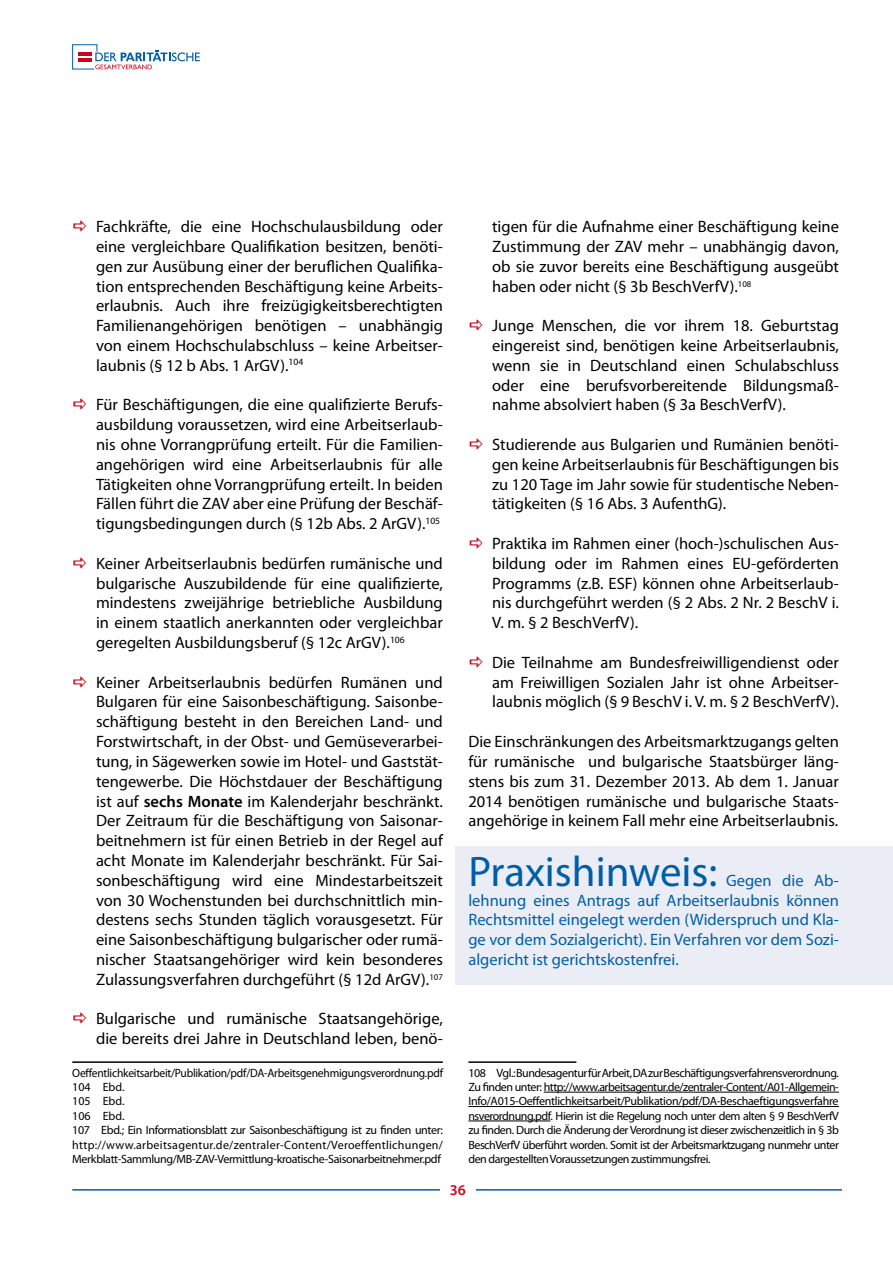
<style>
.page{position:relative;width:893px;height:1263px;background:#fff}
.page>*{position:absolute;margin:0;border:0;box-sizing:border-box;transform-origin:0 0}
.t1{font:42.9px "Myriad Pro";color:#005ea8}
.t2{font:16.5px/19.8px "Myriad Pro";color:#000;text-align:justify}
.t3{font:16.5px/19.8px "Myriad Pro";color:#005ea8;text-align:justify}
.t4{font:600 15px "Myriad Pro";color:#cc051c}
.t5{font:12px/14.4px "Myriad Pro";letter-spacing:-.03em;color:#000;text-align:justify}
.t6{font:12px/14.4px "Myriad Pro";letter-spacing:-.03em;color:#000;scale:.96 1}
.s1{font-weight:600}
</style>
<div class="page">
<hr style="left:72px;top:1189px;width:770px;height:1px;background:#005ea8">
<div style="left:440px;top:1184px;width:36px;height:26px;background:#fff"></div>
<svg style="left:72px;top:44px;width:128px;height:25px"></svg>
<div style="left:455px;top:846px;width:438px;height:139px;background:#eaedf6"></div>
<hr style="left:72px;top:1061px;width:371px;height:2px;background:#000">
<hr style="left:468px;top:1061px;width:108px;height:2px;background:#000">
<hr style="left:544px;top:1092px;width:295px;height:1px;background:#000">
<hr style="left:468px;top:1106px;width:371px;height:1px;background:#000">
<hr style="left:468px;top:1121px;width:82px;height:1px;background:#000">
<p class="t2" style="left:96px;top:217px;width:348px">Fachkräfte, die eine Hochschulausbildung oder eine vergleichbare Qualifikation besitzen, benöti&shy;gen zur Ausübung einer der beruflichen Qualifika&shy;tion entsprechenden Beschäftigung keine Arbeits&shy;erlaubnis. Auch ihre freizügigkeitsberechtigten Familienangehörigen benötigen – unabhängig von einem Hochschulabschluss – keine Arbeitser&shy;laubnis (§ 12 b Abs. 1 ArGV).<sup>104</sup></p>
<p class="t2" style="left:96px;top:395px;width:348px">Für Beschäftigungen, die eine qualifizierte Berufs&shy;ausbildung voraussetzen, wird eine Arbeitserlaub&shy;nis ohne Vorrangprüfung erteilt. Für die Familien&shy;angehörigen wird eine Arbeitserlaubnis für alle Tätigkeiten ohne Vorrangprüfung erteilt. In beiden Fällen führt die ZAV aber eine Prüfung der Beschäf&shy;tigungsbedingungen durch (§ 12b Abs. 2 ArGV).<sup>105</sup></p>
<p class="t2" style="left:96px;top:553px;width:348px">Keiner Arbeitserlaubnis bedürfen rumänische und bulgarische Auszubildende für eine qualifizierte, mindestens zweijährige betriebliche Ausbildung in einem staatlich anerkannten oder vergleichbar geregelten Ausbildungsberuf (§ 12c ArGV).<sup>106</sup></p>
<p class="t2" style="left:96px;top:672px;width:348px">Keiner Arbeitserlaubnis bedürfen Rumänen und Bulgaren für eine Saisonbeschäftigung. Saisonbe&shy;schäftigung besteht in den Bereichen Land- und Forstwirtschaft, in der Obst- und Gemüseverarbei&shy;tung, in Sägewerken sowie im Hotel- und Gaststät&shy;tengewerbe. Die Höchstdauer der Beschäftigung ist auf <span class="s1">sechs Monate</span> im Kalenderjahr beschränkt.<br>Der Zeitraum für die Beschäftigung von Saisonar&shy;beitnehmern ist für einen Betrieb in der Regel auf acht Monate im Kalenderjahr beschränkt. Für Sai&shy;sonbeschäftigung wird eine Mindestarbeitszeit von 30 Wochenstunden bei durchschnittlich min&shy;destens sechs Stunden täglich vorausgesetzt. Für eine Saisonbeschäftigung bulgarischer oder rumä&shy;nischer Staatsangehöriger wird kein besonderes Zulassungsverfahren durchgeführt (§ 12d ArGV).<sup>107</sup></p>
<p class="t2" style="left:96px;top:1009px;width:348px">Bulgarische und rumänische Staatsangehörige, die bereits drei Jahre in Deutschland leben, benö-</p>
<p class="t6" style="left:72px;top:1065px;width:388px">Oeffentlichkeitsarbeit/Publikation/pdf/DA-Arbeitsgenehmigungsverordnung.pdf 104 Ebd.<br>105 Ebd.<br>106 Ebd.<br>107 Ebd.; Ein Informationsblatt zur Saisonbeschäftigung ist zu finden unter: http://www.arbeitsagentur.de/zentraler-Content/Veroeffentlichungen/ Merkblatt-Sammlung/MB-ZAV-Vermittlung-kroatische-Saisonarbeitnehmer.pdf</p>
<p class="t2" style="left:492px;top:217px;width:348px">tigen für die Aufnahme einer Beschäftigung keine Zustimmung der ZAV mehr – unabhängig davon, ob sie zuvor bereits eine Beschäftigung ausgeübt haben oder nicht (§ 3b BeschVerfV).<sup>108</sup></p>
<p class="t2" style="left:492px;top:316px;width:348px">Junge Menschen, die vor ihrem 18. Geburtstag eingereist sind, benötigen keine Arbeitserlaubnis, wenn sie in Deutschland einen Schulabschluss oder eine berufsvorbereitende Bildungsmaß&shy;nahme absolviert haben (§ 3a BeschVerfV).</p>
<p class="t2" style="left:492px;top:434px;width:348px">Studierende aus Bulgarien und Rumänien benöti&shy;gen keine Arbeitserlaubnis für Beschäftigungen bis zu 120 Tage im Jahr sowie für studentische Neben&shy;tätigkeiten (§ 16 Abs. 3 AufenthG).</p>
<p class="t2" style="left:492px;top:533px;width:348px">Praktika im Rahmen einer (hoch-)schulischen Aus&shy;bildung oder im Rahmen eines EU-geförderten Programms (z.B. ESF) können ohne Arbeitserlaub&shy;nis durchgeführt werden (§ 2 Abs. 2 Nr. 2 BeschV i.<br>V. m. § 2 BeschVerfV).</p>
<p class="t2" style="left:492px;top:652px;width:348px">Die Teilnahme am Bundesfreiwilligendienst oder am Freiwilligen Sozialen Jahr ist ohne Arbeitser&shy;laubnis möglich (§ 9 BeschV i. V. m. § 2 BeschVerfV).</p>
<p class="t2" style="left:468px;top:731px;width:372px">Die Einschränkungen des Arbeitsmarktzugangs gelten für rumänische und bulgarische Staatsbürger läng&shy;stens bis zum 31. Dezember 2013. Ab dem 1. Januar 2014 benötigen rumänische und bulgarische Staats&shy;angehörige in keinem Fall mehr eine Arbeitserlaubnis.</p>
<h1 class="t1" style="left:468px;top:845px;width:251px">Praxishinweis:</h1>
<p class="t3" style="left:468px;top:870px;width:372px;text-indent:258px">Gegen die Ab&shy;lehnung eines Antrags auf Arbeitserlaubnis können Rechtsmittel eingelegt werden (Widerspruch und Kla&shy;ge vor dem Sozialgericht). Ein Verfahren vor dem Sozi&shy;algericht ist gerichtskostenfrei.</p>
<p class="t5" style="left:468px;top:1065px;width:372px">108 Vgl.: Bundesagentur für Arbeit, DA zur Beschäftigungsverfahrensverordnung.<br>Zu finden unter: http://www.arbeitsagentur.de/zentraler-Content/A01-Allgemein-Info/A015-Oeffentlichkeitsarbeit/Publikation/pdf/DA-Beschaeftigungsverfahre nsverordnung.pdf. Hierin ist die Regelung noch unter dem alten § 9 BeschVerfV zu finden. Durch die Änderung der Verordnung ist dieser zwischenzeitlich in § 3b BeschVerfV überführt worden. Somit ist der Arbeitsmarktzugang nunmehr unter den dargestellten Voraussetzungen zustimmungsfrei.</p>
<p class="t4" style="left:450px;top:1181px;width:18px">36</p>
</div>
